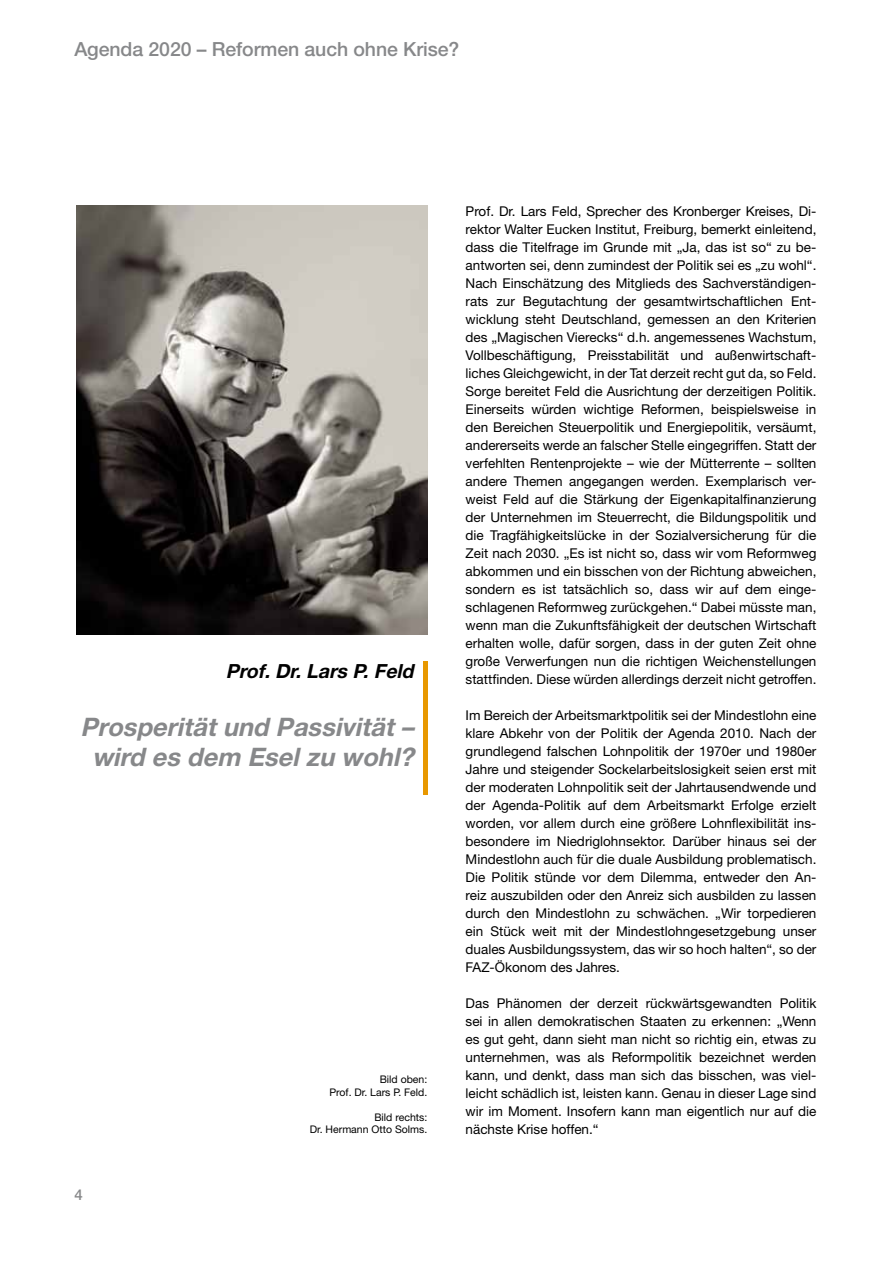
<style>
.page{position:relative;width:893px;height:1263px;background:#fff}
.page>*{position:absolute;margin:0;border:0;box-sizing:border-box;transform-origin:0 0}
.t1{font:italic 700 25.5px/30.6px "Helvetica Neue";color:#87888a;text-align:center}
.t2{font:500 19.5px "Helvetica Neue";letter-spacing:-.005em;color:#87888a}
.t3{font:italic 700 19.5px "Helvetica Neue";color:#000}
.t4{font:500 15px "Helvetica Neue";color:#87888a}
.t5{font:13.5px/18px "Helvetica Neue";color:#000;text-align:justify}
.t6{font:10.5px/12.6px "Helvetica Neue";color:#000;text-align:right}
</style>
<div class="page">
<hr style="left:423px;top:661px;width:4px;height:134px;background:#e89800">
<img style="left:77px;top:205px;width:350px;height:429px">
<h2 class="t2" style="left:74px;top:37px;width:387px">Agenda 2020 – Reformen auch ohne Krise?</h2>
<h2 class="t3" style="left:226px;top:659px;width:194px">Prof.Dr.Lars P.Feld</h2>
<h1 class="t1" style="left:81px;top:711px;width:341px">Prosperitätund Passivität– wird es dem Eselzu wohl?</h1>
<p class="t4" style="left:74px;top:1186px;width:10px">4</p>
<p class="t6" style="left:329px;top:1073px;width:99px">Bild oben:<br>Prof. Dr. Lars P. Feld.</p>
<p class="t6" style="left:310px;top:1110px;width:119px">Bild rechts:<br>Dr. Hermann Otto Solms.</p>
<p class="t5" style="left:466px;top:202px;width:352px">Prof. Dr. Lars Feld, Sprecher des Kronberger Kreises, Di&shy;rektor Walter Eucken Institut, Freiburg, bemerkt einleitend, dass die Titelfrage im Grunde mit „Ja, das ist so“ zu be&shy;antworten sei, denn zumindest der Politik sei es „zu wohl“.<br>Nach Einschätzung des Mitglieds des Sachverständigen&shy;rats zur Begutachtung der gesamtwirtschaftlichen Ent&shy;wicklung steht Deutschland, gemessen an den Kriterien des „Magischen Vierecks“ d.h. angemessenes Wachstum, Vollbeschäftigung, Preisstabilität und außenwirtschaft&shy;liches Gleichgewicht, in der Tat derzeit recht gut da, so Feld.<br>Sorge bereitet Feld die Ausrichtung der derzeitigen Politik.<br>Einerseits würden wichtige Reformen, beispielsweise in den Bereichen Steuerpolitik und Energiepolitik, versäumt, andererseits werde an falscher Stelle eingegriffen. Statt der verfehlten Rentenprojekte – wie der Mütterrente – sollten andere Themen angegangen werden. Exemplarisch ver&shy;weist Feld auf die Stärkung der Eigenkapitalfinanzierung der Unternehmen im Steuerrecht, die Bildungspolitik und die Tragfähigkeitslücke in der Sozialversicherung für die Zeit nach 2030. „Es ist nicht so, dass wir vom Reformweg abkommen und ein bisschen von der Richtung abweichen, sondern es ist tatsächlich so, dass wir auf dem einge&shy;schlagenen Reformweg zurückgehen.“ Dabei müsste man, wenn man die Zukunftsfähigkeit der deutschen Wirtschaft erhalten wolle, dafür sorgen, dass in der guten Zeit ohne große Verwerfungen nun die richtigen Weichenstellungen stattfinden. Diese würden allerdings derzeit nicht getroffen.</p>
<p class="t5" style="left:466px;top:706px;width:352px">Im Bereich der Arbeitsmarktpolitik sei der Mindestlohn eine klare Abkehr von der Politik der Agenda 2010. Nach der grundlegend falschen Lohnpolitik der 1970er und 1980er Jahre und steigender Sockelarbeitslosigkeit seien erst mit der moderaten Lohnpolitik seit der Jahrtausendwende und der Agenda-Politik auf dem Arbeitsmarkt Erfolge erzielt worden, vor allem durch eine größere Lohnflexibilität ins&shy;besondere im Niedriglohnsektor. Darüber hinaus sei der Mindestlohn auch für die duale Ausbildung problematisch.<br>Die Politik stünde vor dem Dilemma, entweder den An&shy;reiz auszubilden oder den Anreiz sich ausbilden zu lassen durch den Mindestlohn zu schwächen. „Wir torpedieren ein Stück weit mit der Mindestlohngesetzgebung unser duales Ausbildungssystem, das wir so hoch halten“, so der FAZ-Ökonom des Jahres.</p>
<p class="t5" style="left:466px;top:994px;width:352px">Das Phänomen der derzeit rückwärtsgewandten Politik sei in allen demokratischen Staaten zu erkennen: „Wenn es gut geht, dann sieht man nicht so richtig ein, etwas zu unternehmen, was als Reformpolitik bezeichnet werden kann, und denkt, dass man sich das bisschen, was viel&shy;leicht schädlich ist, leisten kann. Genau in dieser Lage sind wir im Moment. Insofern kann man eigentlich nur auf die nächste Krise hoffen.“</p>
</div>
